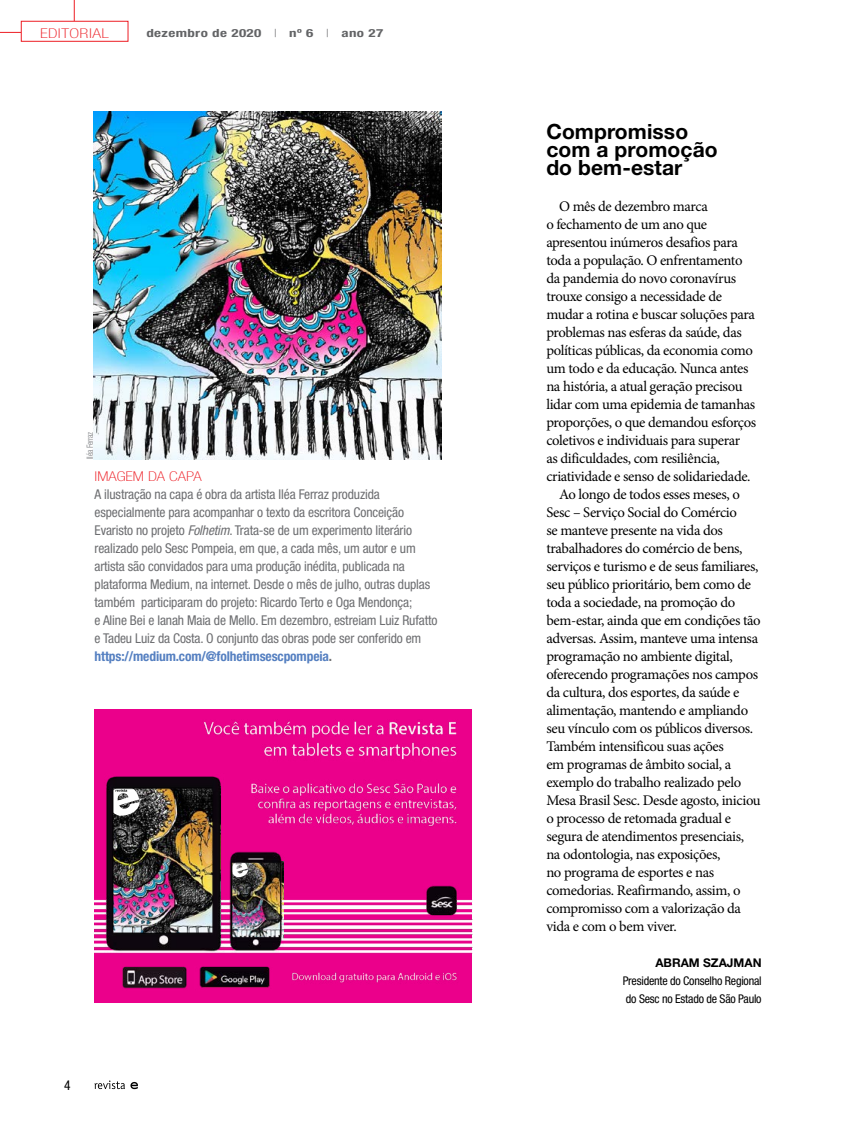
<style>
.page{position:relative;width:851px;height:1127px;background:#fff}
.page>*{position:absolute;margin:0;border:0;box-sizing:border-box;transform-origin:0 0}
.t1{font:700 21px/18px "Helvetica Neue LT Std";letter-spacing:.005em;color:#000}
.t2{font:14.7px "Minion Pro";letter-spacing:-.025em;color:#000}
.t3{font:condensed 13.5px/18px "Helvetica Neue LT Std";letter-spacing:-.01em;color:#6d6e71}
.t4{font:100 condensed 13.5px "Helvetica Neue LT Std";color:#ed1d24;scale:1.27 1}
.t5{font:100 condensed 13.5px "Helvetica Neue LT Std";letter-spacing:.025em;color:#ed1d24;scale:1.33 1}
.t6{font:condensed 13.5px "Helvetica Neue LT Std";color:#000}
.t7{font:condensed 12px/18px "Helvetica Neue LT Std";letter-spacing:-.02em;color:#000}
.t8{font:700 12px "Helvetica Neue LT Std";color:#000}
.t9{font:700 condensed 11.25px "Helvetica Neue LT Std";letter-spacing:.025em;color:#636466;scale:1.33 1}
.t10{font:condensed 9px "Helvetica Neue LT Std";letter-spacing:-.025em;color:#939598;scale:.85 1}
.s1{font-weight:100}
.s2{font-style:italic}
.s3{font-weight:700;color:#5580c1}
.s4{font-weight:700}
</style>
<div class="page">
<svg style="left:94px;top:1080px;width:44px;height:9px"></svg>
<svg style="left:0;top:0;width:74px;height:33px"></svg>
<div style="left:21px;top:21px;width:107px;height:21px;background:#fff"></div>
<div style="left:21px;top:21px;width:107px;height:21px;border:1px solid #ed1d24"></div>
<img style="left:94px;top:709px;width:378px;height:294px">
<img style="left:93px;top:111px;width:348px;height:348px">
<p class="t5" style="left:40px;top:25px;width:54px">EDITORIAL</p>
<p class="t9" style="left:146px;top:26px;width:179px">dezembro de 2020 <span class="s1">|</span> nº 6 <span class="s1">|</span> ano 27</p>
<p class="t10" style="left:85px;top:459px;width:34px;rotate:-90deg">Iléa Ferraz</p>
<p class="t4" style="left:94px;top:469px;width:86px">IMAGEM DA CAPA</p>
<p class="t3" style="left:94px;top:485px;width:344px">A ilustração na capa é obra da artista Iléa Ferraz produzida especialmente para acompanhar o texto da escritora Conceição Evaristo no projeto <span class="s2">Folhetim</span>. Trata-se de um experimento literário realizado pelo Sesc Pompeia, em que, a cada mês, um autor e um artista são convidados para uma produção inédita, publicada na plataforma Medium, na internet. Desde o mês de julho, outras duplas também participaram do projeto: Ricardo Terto e Oga Mendonça;<br>e Aline Bei e Ianah Maia de Mello. Em dezembro, estreiam Luiz Rufatto e Tadeu Luiz da Costa. O conjunto das obras pode ser conferido em <span class="s3">https://medium.com/@folhetimsescpompeia</span><span class="s4">.</span></p>
<p class="t6" style="left:64px;top:1077px;width:8px">4</p>
<h1 class="t1" style="left:546px;top:122px;width:173px">Compromisso com a promoção do bem-estar</h1>
<p class="t2" style="left:559px;top:197px;width:150px">O mês de dezembro marca</p>
<p class="t2" style="left:546px;top:214px;width:162px">o fechamento de um ano que</p>
<p class="t2" style="left:546px;top:232px;width:193px">apresentou inúmeros desafios para</p>
<p class="t2" style="left:546px;top:250px;width:198px">toda a população. O enfrentamento</p>
<p class="t2" style="left:546px;top:268px;width:191px">da pandemia do novo coronavírus</p>
<p class="t2" style="left:546px;top:286px;width:177px">trouxe consigo a necessidade de</p>
<p class="t2" style="left:546px;top:304px;width:210px">mudar a rotina e buscar soluções para</p>
<p class="t2" style="left:546px;top:322px;width:197px">problemas nas esferas da saúde, das</p>
<p class="t2" style="left:546px;top:340px;width:208px">políticas públicas, da economia como</p>
<p class="t2" style="left:546px;top:358px;width:204px">um todo e da educação. Nunca antes</p>
<p class="t2" style="left:546px;top:376px;width:198px">na história, a atual geração precisou</p>
<p class="t2" style="left:546px;top:394px;width:210px">lidar com uma epidemia de tamanhas</p>
<p class="t2" style="left:546px;top:412px;width:211px">proporções, o que demandou esforços</p>
<p class="t2" style="left:546px;top:430px;width:195px">coletivos e individuais para superar</p>
<p class="t2" style="left:546px;top:448px;width:175px">as dificuldades, com resiliência,</p>
<p class="t2" style="left:546px;top:466px;width:206px">criatividade e senso de solidariedade.</p>
<p class="t2" style="left:559px;top:484px;width:182px">Ao longo de todos esses meses, o</p>
<p class="t2" style="left:546px;top:502px;width:192px">Sesc – Serviço Social do Comércio</p>
<p class="t2" style="left:546px;top:520px;width:178px">se manteve presente na vida dos</p>
<p class="t2" style="left:546px;top:538px;width:198px">trabalhadores do comércio de bens,</p>
<p class="t2" style="left:546px;top:556px;width:214px">serviços e turismo e de seus familiares,</p>
<p class="t2" style="left:546px;top:574px;width:206px">seu público prioritário, bem como de</p>
<p class="t2" style="left:546px;top:592px;width:190px">toda a sociedade, na promoção do</p>
<p class="t2" style="left:546px;top:610px;width:216px">bem-estar, ainda que em condições tão</p>
<p class="t2" style="left:546px;top:628px;width:213px">adversas. Assim, manteve uma intensa</p>
<p class="t2" style="left:546px;top:646px;width:188px">programação no ambiente digital,</p>
<p class="t2" style="left:546px;top:664px;width:213px">oferecendo programações nos campos</p>
<p class="t2" style="left:546px;top:682px;width:194px">da cultura, dos esportes, da saúde e</p>
<p class="t2" style="left:546px;top:700px;width:203px">alimentação, mantendo e ampliando</p>
<p class="t2" style="left:546px;top:718px;width:208px">seu vínculo com os públicos diversos.</p>
<p class="t2" style="left:546px;top:736px;width:179px">Também intensificou suas ações</p>
<p class="t2" style="left:546px;top:754px;width:186px">em programas de âmbito social, a</p>
<p class="t2" style="left:546px;top:772px;width:196px">exemplo do trabalho realizado pelo</p>
<p class="t2" style="left:546px;top:790px;width:216px">Mesa Brasil Sesc. Desde agosto, iniciou</p>
<p class="t2" style="left:546px;top:808px;width:186px">o processo de retomada gradual e</p>
<p class="t2" style="left:546px;top:826px;width:199px">segura de atendimentos presenciais,</p>
<p class="t2" style="left:546px;top:844px;width:176px">na odontologia, nas exposições,</p>
<p class="t2" style="left:546px;top:862px;width:169px">no programa de esportes e nas</p>
<p class="t2" style="left:546px;top:880px;width:196px">comedorias. Reafirmando, assim, o</p>
<p class="t2" style="left:546px;top:898px;width:196px">compromisso com a valorização da</p>
<p class="t2" style="left:546px;top:916px;width:132px">vida e com o bem viver.</p>
<p class="t8" style="left:655px;top:955px;width:108px">ABRAM SZAJMAN</p>
<p class="t7" style="left:622px;top:972px;width:140px">Presidente do Conselho Regional do Sesc no Estado de São Paulo</p>
</div>
